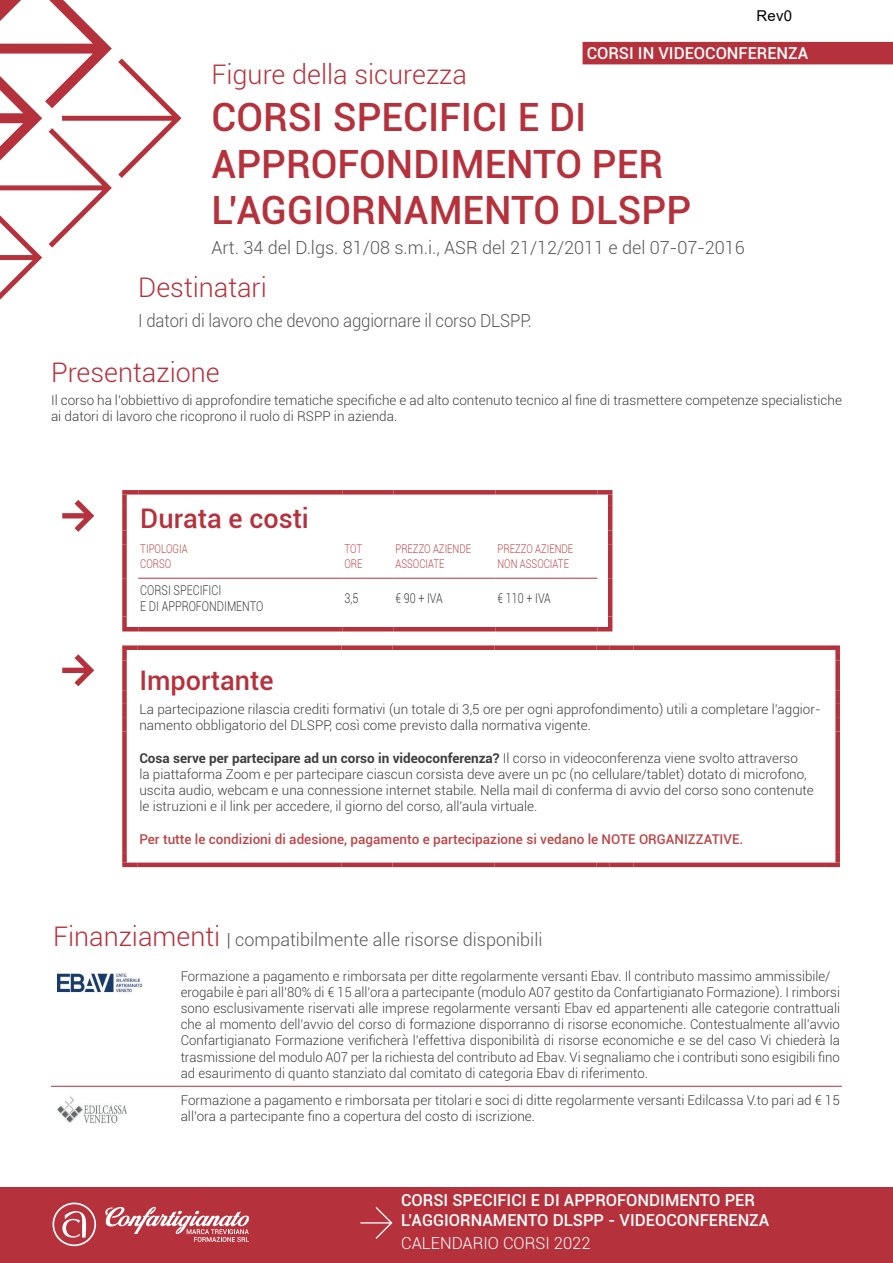
<style>
.page{position:relative;width:893px;height:1263px;background:#fff}
.page>*{position:absolute;margin:0;border:0;box-sizing:border-box;transform-origin:0 0}
.t1{font:500 39px/46.8px "Roboto";color:#b5323c}
.t2{font:300 27px "Roboto";color:#b5323c}
.t3{font:500 27px "Roboto";color:#b5323c}
.t4{font:300 18px "Roboto";color:#57585a}
.t5{font:300 18px "Roboto";color:#57585a;scale:.93 1}
.t6{font:500 16.5px/19.8px "Roboto";color:#fff}
.t7{font:300 16.5px "Roboto";color:#fff}
.t8{font:15px "Arial";color:#000}
.t9{font:300 13.5px/16.2px "Roboto";color:#3e3e3f}
.t10{font:500 13.5px "Roboto";color:#bb4648}
.t11{font:300 13.5px/16.2px "Roboto";color:#3e3e3f;scale:.8 1}
.t12{font:300 12px "Roboto";color:#bb4648;scale:.8 1}
.s1{font-weight:700}
.s2{font-size:27px;color:#b5323c}
</style>
<div class="page">
<div style="left:0;top:1187px;width:893px;height:76px;background:#b5323c"></div>
<svg style="left:360px;top:1207px;width:32px;height:32px"></svg>
<svg style="left:52px;top:1202px;width:44px;height:44px"></svg>
<svg style="left:105px;top:1207px;width:144px;height:35px"></svg>
<svg style="left:62px;top:500px;width:32px;height:32px"></svg>
<svg style="left:138px;top:577px;width:460px;height:1px"></svg>
<hr style="left:138px;top:578px;width:204px;height:1px;background:#b5323c">
<hr style="left:342px;top:578px;width:51px;height:1px;background:#b5323c">
<hr style="left:393px;top:578px;width:102px;height:1px;background:#b5323c">
<hr style="left:495px;top:578px;width:102px;height:1px;background:#b5323c">
<div style="left:122px;top:490px;width:16px;height:5px;background:#b5323c"></div>
<div style="left:122px;top:495px;width:5px;height:10px;background:#b5323c"></div>
<div style="left:138px;top:490px;width:204px;height:5px;background:#b5323c"></div>
<div style="left:342px;top:490px;width:51px;height:5px;background:#b5323c"></div>
<div style="left:393px;top:490px;width:102px;height:5px;background:#b5323c"></div>
<div style="left:495px;top:490px;width:102px;height:5px;background:#b5323c"></div>
<div style="left:597px;top:490px;width:15px;height:5px;background:#b5323c"></div>
<hr style="left:608px;top:495px;width:4px;height:10px;background:#b5323c">
<div style="left:122px;top:505px;width:5px;height:26px;background:#b5323c"></div>
<hr style="left:608px;top:505px;width:4px;height:26px;background:#b5323c">
<div style="left:122px;top:531px;width:5px;height:13px;background:#b5323c"></div>
<hr style="left:608px;top:531px;width:4px;height:13px;background:#b5323c">
<div style="left:122px;top:544px;width:5px;height:34px;background:#b5323c"></div>
<hr style="left:608px;top:544px;width:4px;height:34px;background:#b5323c">
<div style="left:122px;top:578px;width:5px;height:38px;background:#b5323c"></div>
<hr style="left:608px;top:578px;width:4px;height:38px;background:#b5323c">
<div style="left:122px;top:616px;width:5px;height:11px;background:#b5323c"></div>
<hr style="left:608px;top:616px;width:4px;height:11px;background:#b5323c">
<hr style="left:122px;top:627px;width:16px;height:4px;background:#b5323c">
<hr style="left:138px;top:627px;width:204px;height:4px;background:#b5323c">
<hr style="left:342px;top:627px;width:51px;height:4px;background:#b5323c">
<hr style="left:393px;top:627px;width:102px;height:4px;background:#b5323c">
<hr style="left:495px;top:627px;width:102px;height:4px;background:#b5323c">
<hr style="left:597px;top:627px;width:15px;height:4px;background:#b5323c">
<svg style="left:0;top:0;width:181px;height:300px"></svg>
<svg style="left:51px;top:1085px;width:791px;height:1px"></svg>
<hr style="left:51px;top:1086px;width:128px;height:1px;background:#b5323c">
<hr style="left:179px;top:1086px;width:94px;height:1px;background:#b5323c">
<hr style="left:273px;top:1086px;width:47px;height:1px;background:#b5323c">
<hr style="left:320px;top:1086px;width:157px;height:1px;background:#b5323c">
<hr style="left:477px;top:1086px;width:365px;height:1px;background:#b5323c">
<img style="left:57px;top:973px;width:86px;height:20px">
<img style="left:57px;top:1096px;width:71px;height:28px">
<div style="left:583px;top:42px;width:310px;height:22px;background:#b5323c"></div>
<svg style="left:62px;top:654px;width:32px;height:32px"></svg>
<div style="left:122px;top:645px;width:15px;height:5px;background:#b5323c"></div>
<div style="left:122px;top:650px;width:5px;height:10px;background:#b5323c"></div>
<div style="left:137px;top:645px;width:204px;height:5px;background:#b5323c"></div>
<div style="left:341px;top:645px;width:51px;height:5px;background:#b5323c"></div>
<div style="left:392px;top:645px;width:102px;height:5px;background:#b5323c"></div>
<div style="left:494px;top:645px;width:102px;height:5px;background:#b5323c"></div>
<div style="left:596px;top:645px;width:13px;height:5px;background:#b5323c"></div>
<div style="left:609px;top:645px;width:13px;height:5px;background:#b5323c"></div>
<div style="left:622px;top:645px;width:12px;height:5px;background:#b5323c"></div>
<div style="left:634px;top:645px;width:191px;height:5px;background:#b5323c"></div>
<div style="left:825px;top:645px;width:15px;height:5px;background:#b5323c"></div>
<div style="left:835px;top:650px;width:5px;height:10px;background:#b5323c"></div>
<div style="left:122px;top:660px;width:5px;height:30px;background:#b5323c"></div>
<div style="left:835px;top:660px;width:5px;height:30px;background:#b5323c"></div>
<div style="left:122px;top:690px;width:5px;height:14px;background:#b5323c"></div>
<div style="left:835px;top:690px;width:5px;height:14px;background:#b5323c"></div>
<div style="left:122px;top:704px;width:5px;height:13px;background:#b5323c"></div>
<div style="left:835px;top:704px;width:5px;height:13px;background:#b5323c"></div>
<div style="left:122px;top:717px;width:5px;height:14px;background:#b5323c"></div>
<div style="left:835px;top:717px;width:5px;height:14px;background:#b5323c"></div>
<div style="left:122px;top:731px;width:5px;height:121px;background:#b5323c"></div>
<div style="left:835px;top:731px;width:5px;height:121px;background:#b5323c"></div>
<div style="left:122px;top:852px;width:5px;height:10px;background:#b5323c"></div>
<div style="left:835px;top:852px;width:5px;height:10px;background:#b5323c"></div>
<div style="left:122px;top:862px;width:15px;height:5px;background:#b5323c"></div>
<div style="left:137px;top:862px;width:204px;height:5px;background:#b5323c"></div>
<div style="left:341px;top:862px;width:51px;height:5px;background:#b5323c"></div>
<div style="left:392px;top:862px;width:102px;height:5px;background:#b5323c"></div>
<div style="left:494px;top:862px;width:102px;height:5px;background:#b5323c"></div>
<div style="left:596px;top:862px;width:13px;height:5px;background:#b5323c"></div>
<div style="left:609px;top:862px;width:13px;height:5px;background:#b5323c"></div>
<div style="left:622px;top:862px;width:12px;height:5px;background:#b5323c"></div>
<div style="left:634px;top:862px;width:191px;height:5px;background:#b5323c"></div>
<div style="left:825px;top:862px;width:15px;height:5px;background:#b5323c"></div>
<p class="t8" style="left:756px;top:8px;width:37px">Rev0</p>
<p class="t6" style="left:587px;top:43px;width:223px">CORSI IN VIDEOCONFERENZA</p>
<p class="t2" style="left:212px;top:56px;width:257px">Figure della sicurezza</p>
<p class="t1" style="left:212px;top:92px;width:481px">CORSI SPECIFICI E DI<br>APPROFONDIMENTO PER<br>L’AGGIORNAMENTO DLSPP</p>
<p class="t4" style="left:212px;top:235px;width:535px">Art. 34 del D.lgs. 81/08 s.m.i., ASR del 21/12/2011 e del 07-07-2016</p>
<p class="t2" style="left:138px;top:269px;width:130px">Destinatari</p>
<p class="t5" style="left:138px;top:308px;width:425px">I datori di lavoro che devono aggiornare il corso DLSPP.</p>
<p class="t2" style="left:51px;top:353px;width:170px">Presentazione</p>
<p class="t9" style="left:51px;top:392px;width:792px">Il corso ha l’obbiettivo di approfondire tematiche specifiche e ad alto contenuto tecnico al fine di trasmettere competenze specialistiche ai datori di lavoro che ricoprono il ruolo di RSPP in azienda.</p>
<p class="t3" style="left:140px;top:500px;width:170px">Durata e costi</p>
<p class="t12" style="left:140px;top:541px;width:61px">TIPOLOGIA</p>
<p class="t12" style="left:140px;top:555px;width:40px">CORSO</p>
<p class="t12" style="left:344px;top:541px;width:24px">TOT</p>
<p class="t12" style="left:344px;top:555px;width:24px">ORE</p>
<p class="t12" style="left:395px;top:541px;width:96px">PREZZO AZIENDE</p>
<p class="t12" style="left:395px;top:555px;width:63px">ASSOCIATE</p>
<p class="t12" style="left:497px;top:541px;width:96px">PREZZO AZIENDE</p>
<p class="t12" style="left:497px;top:555px;width:91px">NON ASSOCIATE</p>
<p class="t11" style="left:140px;top:581px;width:155px">CORSI SPECIFICI<br>E DI APPROFONDIMENTO</p>
<p class="t11" style="left:344px;top:589px;width:19px">3,5</p>
<p class="t11" style="left:395px;top:589px;width:61px">€ 90 + IVA</p>
<p class="t11" style="left:497px;top:589px;width:68px">€ 110 + IVA</p>
<p class="t3" style="left:139px;top:662px;width:136px">Importante</p>
<p class="t9" style="left:139px;top:701px;width:683px">La partecipazione rilascia crediti formativi (un totale di 3,5 ore per ogni approfondimento) utili a completare l’aggior&shy;namento obbligatorio del DLSPP, così come previsto dalla normativa vigente.</p>
<p class="t9" style="left:139px;top:749px;width:676px"><span class="s1">Cosa serve per partecipare ad un corso in videoconferenza?</span> Il corso in videoconferenza viene svolto attraverso<br>la piattaforma Zoom e per partecipare ciascun corsista deve avere un pc (no cellulare/tablet) dotato di microfono, uscita audio, webcam e una connessione internet stabile. Nella mail di conferma di avvio del corso sono contenute le istruzioni e il link per accedere, il giorno del corso, all’aula virtuale.</p>
<p class="t10" style="left:139px;top:829px;width:605px">Per tutte le condizioni di adesione, pagamento e partecipazione si vedano le NOTE ORGANIZZATIVE.</p>
<p class="t4" style="left:53px;top:927px;width:491px"><span class="s2">Finanziamenti</span> | compatibilmente alle risorse disponibili</p>
<p class="t9" style="left:181px;top:967px;width:651px">Formazione a pagamento e rimborsata per ditte regolarmente versanti Ebav. Il contributo massimo ammissibile/</p>
<p class="t9" style="left:181px;top:983px;width:661px;text-align:justify">erogabile è pari all’80% di € 15 all’ora a partecipante (modulo A07 gestito da Confartigianato Formazione). I rimborsi sono esclusivamente riservati alle imprese regolarmente versanti Ebav ed appartenenti alle categorie contrattuali che al momento dell’avvio del corso di formazione disporranno di risorse economiche. Contestualmente all’avvio Confartigianato Formazione verificherà l’effettiva disponibilità di risorse economiche e se del caso Vi chiederà la trasmissione del modulo A07 per la richiesta del contributo ad Ebav. Vi segnaliamo che i contributi sono esigibili fino ad esaurimento di quanto stanziato dal comitato di categoria Ebav di riferimento.</p>
<p class="t9" style="left:181px;top:1091px;width:661px">Formazione a pagamento e rimborsata per titolari e soci di ditte regolarmente versanti Edilcassa V.to pari ad € 15</p>
<p class="t9" style="left:181px;top:1108px;width:356px">all’ora a partecipante fino a copertura del costo di iscrizione.</p>
<p class="t6" style="left:401px;top:1189px;width:370px">CORSI SPECIFICI E DI APPROFONDIMENTO PER<br>L’AGGIORNAMENTO DLSPP - VIDEOCONFERENZA</p>
<p class="t7" style="left:401px;top:1231px;width:191px">CALENDARIO CORSI 2022</p>
</div>
